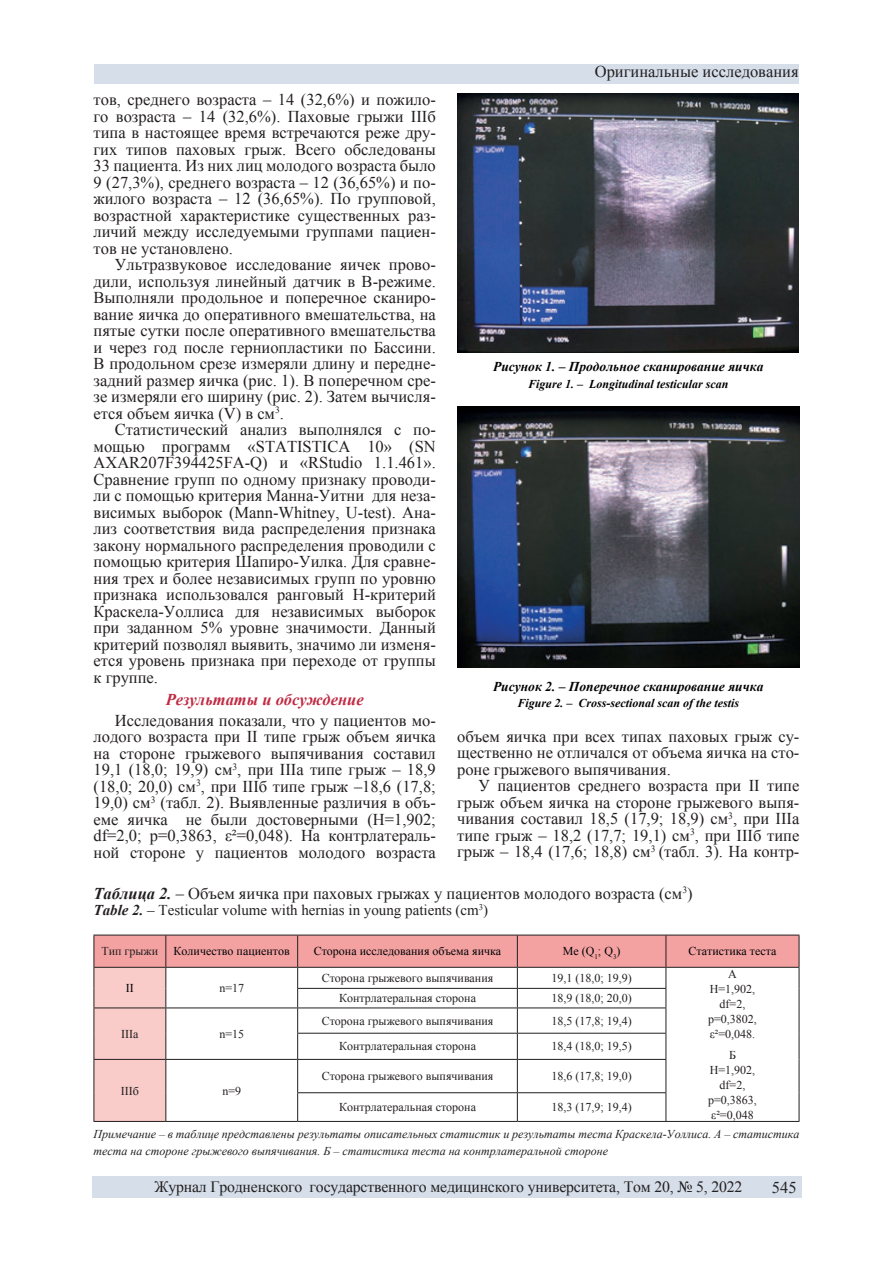
<style>
.page{position:relative;width:893px;height:1263px;background:#fff}
.page>*{position:absolute;margin:0;border:0;box-sizing:border-box;transform-origin:0 0}
.t1{font:16.5px/16.5px "Times New Roman";color:#231f20;text-align:justify}
.t2{font:italic 700 16.5px "Times New Roman";color:#c02a43}
.t3{font:15.75px "Times New Roman";letter-spacing:-.01em;color:#231f20}
.t4{font:15px "Times New Roman";color:#231f20}
.t5{font:italic 700 13.5px "Times New Roman";color:#000001}
.t6{font:12px/15px "Times New Roman";color:#231f20;text-align:center}
.t7{font:italic 12px/16.5px "Times New Roman";color:#231f20}
.t8{font:12px "Times New Roman";color:#010104}
.t9{font:italic 700 12px "Times New Roman";color:#000001}
.s1{font-weight:700;font-style:italic}
</style>
<div class="page">
<div style="left:94px;top:65px;width:705px;height:19px;background:#d5dee9"></div>
<div style="left:92px;top:1176px;width:709px;height:22px;background:#d5dee9"></div>
<img style="left:457px;top:94px;width:341px;height:258px">
<img style="left:457px;top:407px;width:342px;height:260px">
<svg style="left:94px;top:935px;width:706px;height:186px"></svg>
<hr style="left:94px;top:1121px;width:72px;height:1px;background:#231f20">
<hr style="left:166px;top:1121px;width:132px;height:1px;background:#231f20">
<hr style="left:298px;top:1121px;width:219px;height:1px;background:#231f20">
<hr style="left:517px;top:1121px;width:149px;height:1px;background:#231f20">
<hr style="left:666px;top:1121px;width:133px;height:1px;background:#231f20">
<p class="t1" style="left:595px;top:63px;width:205px">Оригинальные исследования</p>
<p class="t1" style="left:94px;top:91px;width:344px">тов, среднего возраста – 14 (32,6%) и пожило&shy;го возраста – 14 (32,6%). Паховые грыжи IIIб типа в настоящее время встречаются реже дру&shy;гих типов паховых грыж. Всего обследованы 33 пациента. Из них лиц молодого возраста было 9 (27,3%), среднего возраста – 12 (36,65%) и по&shy;жилого возраста – 12 (36,65%). По групповой, возрастной характеристике существенных раз&shy;личий между исследуемыми группами пациен&shy;тов не установлено.</p>
<p class="t1" style="left:94px;top:256px;width:344px;text-indent:21px">Ультразвуковое исследование яичек прово&shy;дили, используя линейный датчик в В-режиме.<br>Выполняли продольное и поперечное сканиро&shy;вание яичка до оперативного вмешательства, на пятые сутки после оперативного вмешательства и через год после герниопластики по Бассини.<br>В продольном срезе измеряли длину и передне&shy;задний размер яичка (рис. 1). В поперечном сре&shy;зе измеряли его ширину (рис. 2). Затем вычисля&shy;ется объем яичка (V) в см<sup>3</sup>.</p>
<p class="t1" style="left:94px;top:421px;width:344px;text-indent:21px">Статистический анализ выполнялся с по&shy;мощью программ «STATISTICA 10» (SN AXAR207F394425FA-Q) и «RStudio 1.1.461».<br>Сравнение групп по одному признаку проводи&shy;ли с помощью критерия Манна-Уитни для неза&shy;висимых выборок (Mann-Whitney, U-test). Ана&shy;лиз соответствия вида распределения признака закону нормального распределения проводили с помощью критерия Шапиро-Уилка. Для сравне&shy;ния трех и более независимых групп по уровню признака использовался ранговый Н-критерий Краскела-Уоллиса для независимых выборок при заданном 5% уровне значимости. Данный критерий позволял выявить, значимо ли изменя&shy;ется уровень признака при переходе от группы к группе.</p>
<p class="t2" style="left:166px;top:688px;width:199px">Результаты и обсуждение</p>
<p class="t1" style="left:94px;top:711px;width:344px;text-indent:21px">Исследования показали, что у пациентов мо&shy;лодого возраста при II типе грыж объем яичка на стороне грыжевого выпячивания составил 19,1 (18,0; 19,9) см<sup>3</sup>, при IIIа типе грыж – 18,9 (18,0; 20,0) см<sup>3</sup>, при IIIб типе грыж –18,6 (17,8; 19,0) см<sup>3</sup> (табл. 2). Выявленные различия в объ&shy;еме яичка не были достоверными (H=1,902; df=2,0; p=0,3863, ε²=0,048). На контрлатераль&shy;ной стороне у пациентов молодого возраста</p>
<p class="t5" style="left:493px;top:357px;width:272px">Рисунок 1. – Продольное сканирование яичка</p>
<p class="t9" style="left:528px;top:375px;width:202px">Figure 1. – Longitudinal testicular scan</p>
<p class="t5" style="left:493px;top:677px;width:272px">Рисунок 2. – Поперечное сканирование яичка</p>
<p class="t9" style="left:517px;top:695px;width:223px">Figure 2. – Cross-sectional scan of the testis</p>
<p class="t1" style="left:457px;top:727px;width:344px">объем яичка при всех типах паховых грыж су&shy;щественно не отличался от объема яичка на сто&shy;роне грыжевого выпячивания.</p>
<p class="t1" style="left:457px;top:777px;width:344px;text-indent:21px">У пациентов среднего возраста при II типе грыж объем яичка на стороне грыжевого выпя&shy;чивания составил 18,5 (17,9; 18,9) см<sup>3</sup>, при IIIа типе грыж – 18,2 (17,7; 19,1) см<sup>3</sup>, при IIIб типе грыж – 18,4 (17,6; 18,8) см<sup>3</sup> (табл. 3). На контр-</p>
<p class="t1" style="left:94px;top:884px;width:601px"><span class="s1">Таблица 2.</span> – Объем яичка при паховых грыжах у пациентов молодого возраста (см<sup>3</sup>)</p>
<p class="t4" style="left:94px;top:900px;width:396px"><span class="s1">Table 2.</span> – Testicular volume with hernias in young patients (cm<sup>3</sup>)</p>
<p class="t6" style="left:101px;top:944px;width:58px">Тип грыжи</p>
<p class="t8" style="left:174px;top:943px;width:118px">Количество пациентов</p>
<p class="t8" style="left:314px;top:943px;width:189px">Сторона исследования объема яичка</p>
<p class="t8" style="left:563px;top:943px;width:59px">Me (Q<sub>1</sub>; Q<sub>3</sub>)</p>
<p class="t8" style="left:689px;top:943px;width:89px">Статистика теста</p>
<p class="t8" style="left:126px;top:980px;width:9px">II</p>
<p class="t6" style="left:219px;top:980px;width:26px">n=17</p>
<p class="t6" style="left:322px;top:970px;width:173px">Сторона грыжевого выпячивания</p>
<p class="t6" style="left:551px;top:970px;width:82px">19,1 (18,0; 19,9)</p>
<p class="t6" style="left:708px;top:966px;width:50px">А<br>H=1,902, df=2, p=0,3802, ε²=0,048.</p>
<p class="t6" style="left:708px;top:1047px;width:50px">Б<br>H=1,902, df=2, p=0,3863, ε²=0,048</p>
<p class="t6" style="left:339px;top:990px;width:138px">Контрлатеральная сторона</p>
<p class="t6" style="left:551px;top:990px;width:82px">18,9 (18,0; 20,0)</p>
<p class="t6" style="left:322px;top:1013px;width:173px">Сторона грыжевого выпячивания</p>
<p class="t6" style="left:551px;top:1013px;width:82px">18,5 (17,8; 19,4)</p>
<p class="t6" style="left:339px;top:1039px;width:138px">Контрлатеральная сторона</p>
<p class="t6" style="left:551px;top:1039px;width:82px">18,4 (18,0; 19,5)</p>
<p class="t6" style="left:121px;top:1026px;width:19px">IIIа</p>
<p class="t6" style="left:219px;top:1026px;width:26px">n=15</p>
<p class="t6" style="left:322px;top:1068px;width:173px">Сторона грыжевого выпячивания</p>
<p class="t6" style="left:551px;top:1068px;width:82px">18,6 (17,8; 19,0)</p>
<p class="t6" style="left:339px;top:1099px;width:138px">Контрлатеральная сторона</p>
<p class="t6" style="left:551px;top:1099px;width:82px">18,3 (17,9; 19,4)</p>
<p class="t7" style="left:94px;top:1125px;width:707px">Примечание – в таблице представлены результаты описательных статистик и результаты теста Краскела-Уоллиса. А – статистика теста на стороне грыжевого выпячивания. Б – статистика теста на контрлатеральной стороне</p>
<p class="t6" style="left:121px;top:1083px;width:20px">IIIб</p>
<p class="t6" style="left:222px;top:1083px;width:20px">n=9</p>
<p class="t3" style="left:154px;top:1176px;width:589px">Журнал Гродненского государственного медицинского университета, Том 20, № 5, 2022</p>
<p class="t1" style="left:772px;top:1178px;width:26px">545</p>
</div>
